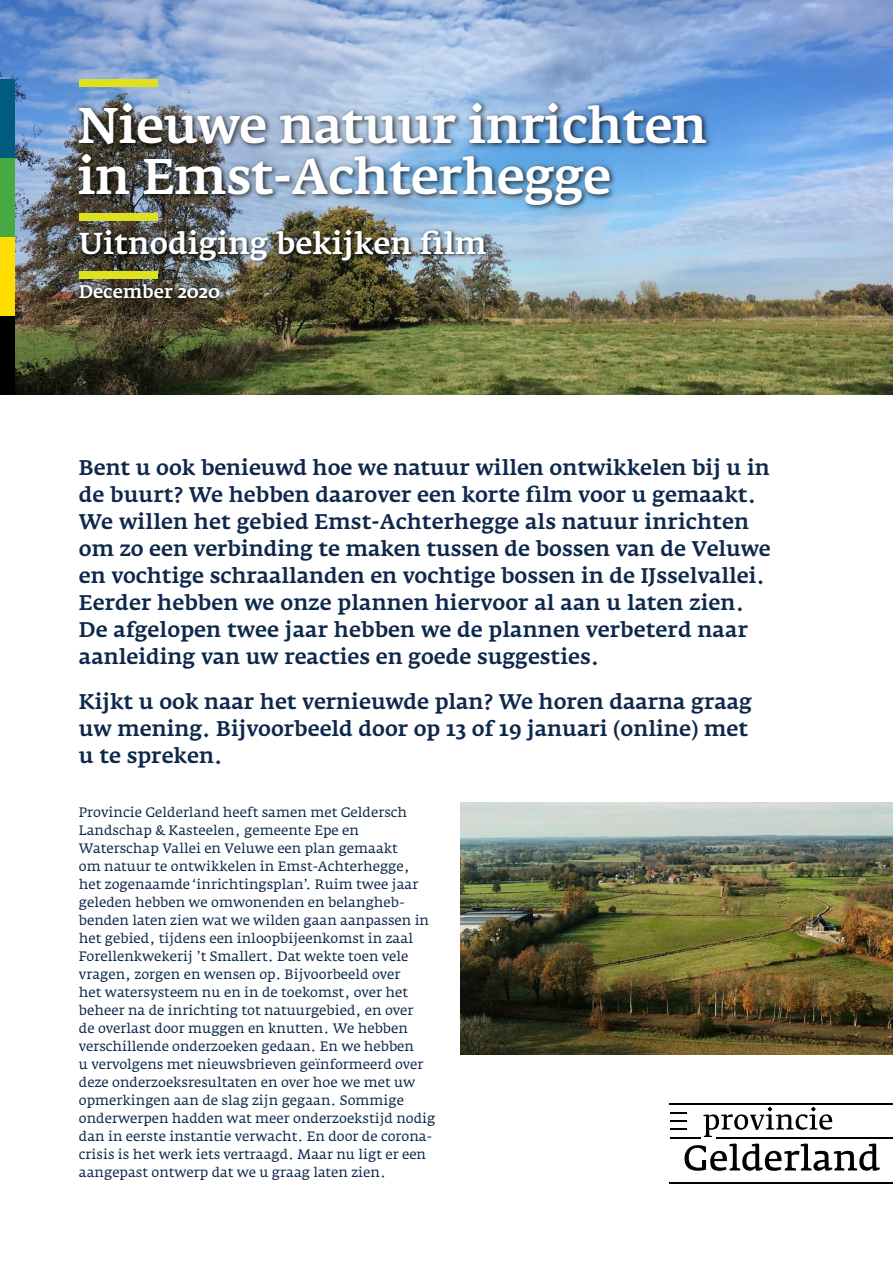
<style>
.page{position:relative;width:893px;height:1263px;background:#fff}
.page>*{position:absolute;margin:0;border:0;box-sizing:border-box;transform-origin:0 0}
._01_Titel{font:500 49.5px "Fedra Serif A";letter-spacing:-.015em;color:#fff}
._02_Ondertitel{font:500 30px "Fedra Serif A";color:#fff}
._11_Inleiding{font:500 21px/27px "Fedra Serif A";color:#0d284b}
._02_Ondertitel-2{font:500 18px "Fedra Serif A";color:#fff}
._12_Broodtekst{font:13.5px/18px "Fedra Serif A";color:#0d284b}
</style>
<div class="page">
<img style="left:0;top:0;width:893px;height:395px">
<div style="left:79px;top:213px;width:79px;height:8px;background:#dee21e"></div>
<div style="left:79px;top:271px;width:79px;height:7px;background:#dee21e"></div>
<img style="left:460px;top:803px;width:433px;height:252px">
<div style="left:0;top:79px;width:15px;height:79px;background:#005b7f"></div>
<div style="left:0;top:158px;width:15px;height:79px;background:#48a842"></div>
<div style="left:0;top:237px;width:15px;height:79px;background:#fd0"></div>
<div style="left:0;top:316px;width:15px;height:79px;background:#000"></div>
<svg style="left:684px;top:1143px;width:196px;height:28px"></svg>
<svg style="left:703px;top:1107px;width:129px;height:30px"></svg>
<hr style="left:670px;top:1103px;width:223px;height:2px;background:#000">
<hr style="left:670px;top:1137px;width:30px;height:1px;background:#000">
<svg style="left:670px;top:1128px;width:16px;height:2px"></svg>
<svg style="left:670px;top:1120px;width:16px;height:1px"></svg>
<svg style="left:670px;top:1112px;width:16px;height:1px"></svg>
<hr style="left:716px;top:1137px;width:177px;height:1px;background:#000">
<hr style="left:670px;top:1182px;width:223px;height:1px;background:#000">
<div style="left:79px;top:79px;width:79px;height:7px;background:#dee21e"></div>
<div style="left:68px;top:92px;width:649px;height:124px;background:#000;opacity:.16"></div>
<div style="left:69px;top:219px;width:428px;height:53px;background:#000;opacity:.12"></div>
<div style="left:71px;top:276px;width:158px;height:32px;background:#000;opacity:.12"></div>
<p class="_01_Titel" style="left:77px;top:97px;width:631px">Nieuwe natuur inrichten</p>
<p class="_01_Titel" style="left:77px;top:148px;width:535px">in Emst-Achterhegge</p>
<p class="_02_Ondertitel" style="left:79px;top:226px;width:410px">Uitnodiging bekijken film</p>
<p class="_02_Ondertitel-2" style="left:79px;top:282px;width:143px">December 2020</p>
<p class="_11_Inleiding" style="left:79px;top:454px;width:693px">Bent u ook benieuwd hoe we natuur willen ontwikkelen bij u in de buurt? We hebben daarover een korte film voor u gemaakt.<br>We willen het gebied Emst-Achterhegge als natuur inrichten om zo een verbinding te maken tussen de bossen van de Veluwe en vochtige schraallanden en vochtige bossen in de IJsselvallei.<br>Eerder hebben we onze plannen hiervoor al aan u laten zien.<br>De afgelopen twee jaar hebben we de plannen verbeterd naar aanleiding van uw reacties en goede suggesties.</p>
<p class="_11_Inleiding" style="left:79px;top:688px;width:675px">Kijkt u ook naar het vernieuwde plan? We horen daarna graag uw mening. Bijvoorbeeld door op 13 of 19 januari (online) met u te spreken.</p>
<p class="_12_Broodtekst" style="left:79px;top:803px;width:358px">Provincie Gelderland heeft samen met Geldersch Landschap &amp; Kasteelen, gemeente Epe en Waterschap Vallei en Veluwe een plan gemaakt<br>om natuur te ontwikkelen in Emst-Achterhegge, het zogenaamde ‘inrichtingsplan’. Ruim twee jaar geleden hebben we omwonenden en belangheb&shy;benden laten zien wat we wilden gaan aanpassen in het gebied, tijdens een inloopbijeenkomst in zaal Forellenkwekerij ’t Smallert. Dat wekte toen vele vragen, zorgen en wensen op. Bijvoorbeeld over<br>het watersysteem nu en in de toekomst, over het beheer na de inrichting tot natuurgebied, en over<br>de overlast door muggen en knutten. We hebben verschillende onderzoeken gedaan. En we hebben<br>u vervolgens met nieuwsbrieven geïnformeerd over deze onderzoeksresultaten en over hoe we met uw opmerkingen aan de slag zijn gegaan. Sommige onderwerpen hadden wat meer onderzoekstijd nodig dan in eerste instantie verwacht. En door de corona&shy;crisis is het werk iets vertraagd. Maar nu ligt er een aangepast ontwerp dat we u graag laten zien.</p>
</div>
